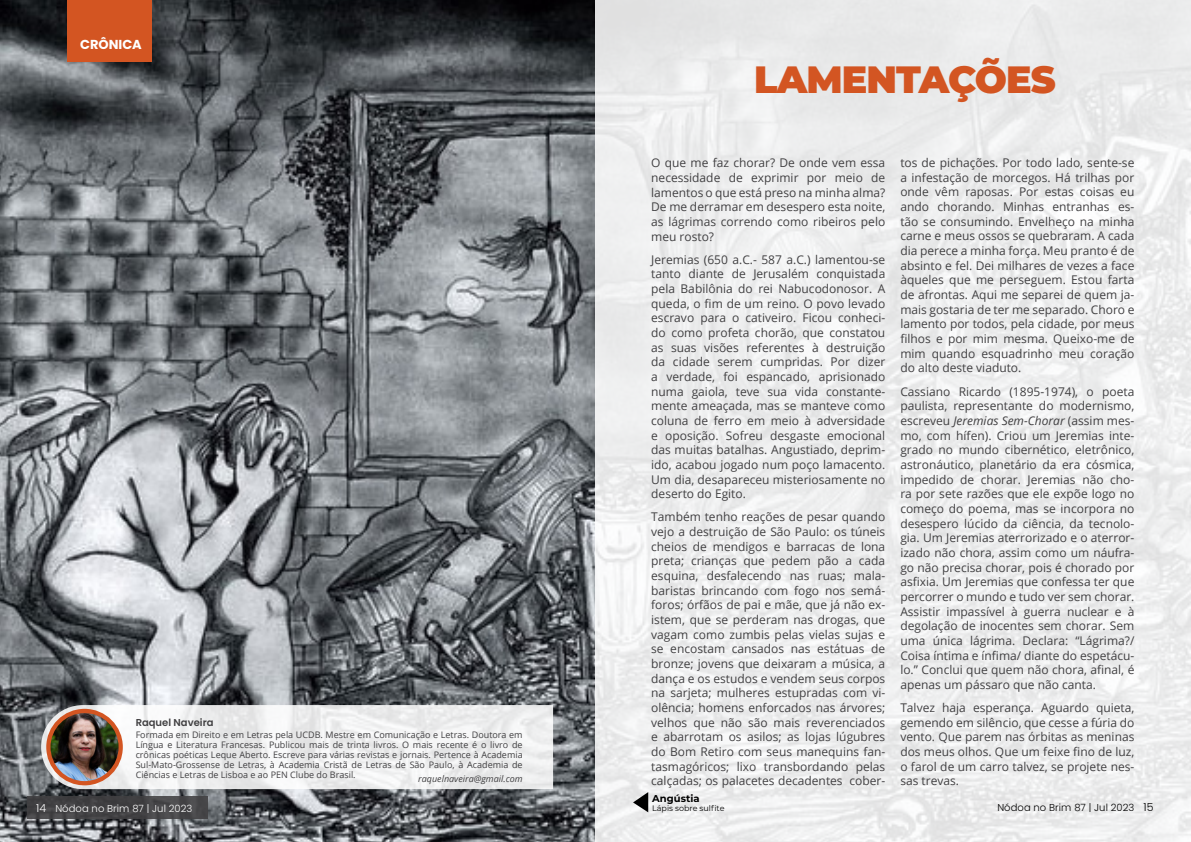
<style>
.page{position:relative;width:1191px;height:842px;background:#fff}
.page>*{position:absolute;margin:0;border:0;box-sizing:border-box;transform-origin:0 0}
.t1{font:900 38px "Montserrat";letter-spacing:-.025em;color:#d35522}
.t2{font:700 13px "Poppins";color:#fff}
.t3{font:12px/14.7px "Open Sans";color:#414042;text-align:justify}
.t4{font:300 10px "Poppins";letter-spacing:.005em;color:#fff}
.t5{font:300 10px "Poppins";letter-spacing:.005em;color:#000}
.t6{font:600 10px "Poppins";color:#414042}
.t7{font:700 10px "Montserrat";color:#000}
.t8{font:9px/10px "Open Sans";color:#414042;text-align:justify}
.t9{font:italic 9px "Open Sans";color:#414042}
.t10{font:8px "Montserrat";color:#000}
.s1{font-style:italic}
.s2{font-size:11px}
</style>
<div class="page">
<img style="left:0;top:0;width:595px;height:842px">
<div style="left:595px;top:0;width:596px;height:842px;background:#eceded"></div>
<div style="left:27px;top:797px;width:180px;height:22px;background:#414042"></div>
<svg style="left:41px;top:705px;width:512px;height:84px;fill:#edeeee"></svg>
<svg style="left:46px;top:709px;width:77px;height:76px"></svg>
<img style="left:51px;top:713px;width:68px;height:68px;border-radius:34px">
<svg style="left:633px;top:792px;width:15px;height:20px"></svg>
<div style="left:67px;top:0;width:85px;height:62px;background:#d35522"></div>
<p class="t2" style="left:80px;top:36px;width:63px">CRÔNICA</p>
<p class="t6" style="left:136px;top:717px;width:79px">Raquel Naveira</p>
<p class="t8" style="left:136px;top:729px;width:388px">Formada em Direito e em Letras pela UCDB. Mestre em Comunicação e Letras. Doutora em Língua e Literatura Francesas. Publicou mais de trinta livros. O mais recente é o livro de crônicas poéticas Leque Aberto. Escreve para várias revistas e jornais. Pertence à Academia Sul-Mato-Grossense de Letras, à Academia Cristã de Letras de São Paulo, à Academia de Ciências e Letras de Lisboa e ao PEN Clube do Brasil.</p>
<p class="t9" style="left:418px;top:773px;width:106px">raquelnaveira@gmail.com</p>
<h1 class="t1" style="left:754px;top:51px;width:303px">LAMENTAÇÕES</h1>
<p class="t3" style="left:651px;top:155px;width:236px">O que me faz chorar? De onde vem essa necessidade de exprimir por meio de lamentos o que está preso na minha alma?<br>De me derramar em desespero esta noite, as lágrimas correndo como ribeiros pelo meu rosto?</p>
<p class="t3" style="left:651px;top:252px;width:236px">Jeremias (650 a.C.- 587 a.C.) lamentou-se tanto diante de Jerusalém conquistada pela Babilônia do rei Nabucodonosor. A queda, o fim de um reino. O povo levado escravo para o cativeiro. Ficou conheci&shy;do como profeta chorão, que constatou as suas visões referentes à destruição da cidade serem cumpridas. Por dizer a verdade, foi espancado, aprisionado numa gaiola, teve sua vida constante&shy;mente ameaçada, mas se manteve como coluna de ferro em meio à adversidade e oposição. Sofreu desgaste emocional das muitas batalhas. Angustiado, deprim&shy;ido, acabou jogado num poço lamacento.<br>Um dia, desapareceu misteriosamente no deserto do Egito.</p>
<p class="t3" style="left:651px;top:509px;width:236px">Também tenho reações de pesar quando vejo a destruição de São Paulo: os túneis cheios de mendigos e barracas de lona preta; crianças que pedem pão a cada esquina, desfalecendo nas ruas; mala&shy;baristas brincando com fogo nos semá&shy;foros; órfãos de pai e mãe, que já não ex&shy;istem, que se perderam nas drogas, que vagam como zumbis pelas vielas sujas e se encostam cansados nas estátuas de bronze; jovens que deixaram a música, a dança e os estudos e vendem seus corpos na sarjeta; mulheres estupradas com vi&shy;olência; homens enforcados nas árvores; velhos que não são mais reverenciados e abarrotam os asilos; as lojas lúgubres do Bom Retiro com seus manequins fan&shy;tasmagóricos; lixo transbordando pelas calçadas; os palacetes decadentes cober-</p>
<p class="t3" style="left:900px;top:155px;width:236px">tos de pichações. Por todo lado, sente-se a infestação de morcegos. Há trilhas por onde vêm raposas. Por estas coisas eu ando chorando. Minhas entranhas es&shy;tão se consumindo. Envelheço na minha carne e meus ossos se quebraram. A cada dia perece a minha força. Meu pranto é de absinto e fel. Dei milhares de vezes a face àqueles que me perseguem. Estou farta de afrontas. Aqui me separei de quem ja&shy;mais gostaria de ter me separado. Choro e lamento por todos, pela cidade, por meus filhos e por mim mesma. Queixo-me de mim quando esquadrinho meu coração do alto deste viaduto.</p>
<p class="t3" style="left:900px;top:384px;width:236px">Cassiano Ricardo (1895-1974), o poeta paulista, representante do modernismo, escreveu <span class="s1">Jeremias Sem-Chorar</span> (assim mes&shy;mo, com hífen). Criou um Jeremias inte&shy;grado no mundo cibernético, eletrônico, astronáutico, planetário da era cósmica, impedido de chorar. Jeremias não cho&shy;ra por sete razões que ele expõe logo no começo do poema, mas se incorpora no desespero lúcido da ciência, da tecnolo&shy;gia. Um Jeremias aterrorizado e o aterror&shy;izado não chora, assim como um náufra&shy;go não precisa chorar, pois é chorado por asfixia. Um Jeremias que confessa ter que percorrer o mundo e tudo ver sem chorar.<br>Assistir impassível à guerra nuclear e à degolação de inocentes sem chorar. Sem uma única lágrima. Declara: “Lágrima?/ Coisa íntima e ínfima/ diante do espetácu&shy;lo.” Conclui que quem não chora, afinal, é apenas um pássaro que não canta.</p>
<p class="t3" style="left:900px;top:700px;width:236px">Talvez haja esperança. Aguardo quieta, gemendo em silêncio, que cesse a fúria do vento. Que parem nas órbitas as meninas dos meus olhos. Que um feixe fino de luz, o farol de um carro talvez, se projete nes&shy;sas trevas.</p>
<p class="t7" style="left:652px;top:791px;width:49px">Angústia</p>
<p class="t10" style="left:652px;top:802px;width:74px">Lápis sobre sulfite</p>
<p class="t4" style="left:36px;top:802px;width:158px"><span class="s2">14</span> Nódoa no Brim 87 | Jul 2023</p>
<p class="t5" style="left:997px;top:802px;width:158px">Nódoa no Brim 87 | Jul 2023 <span class="s2">15</span></p>
</div>
